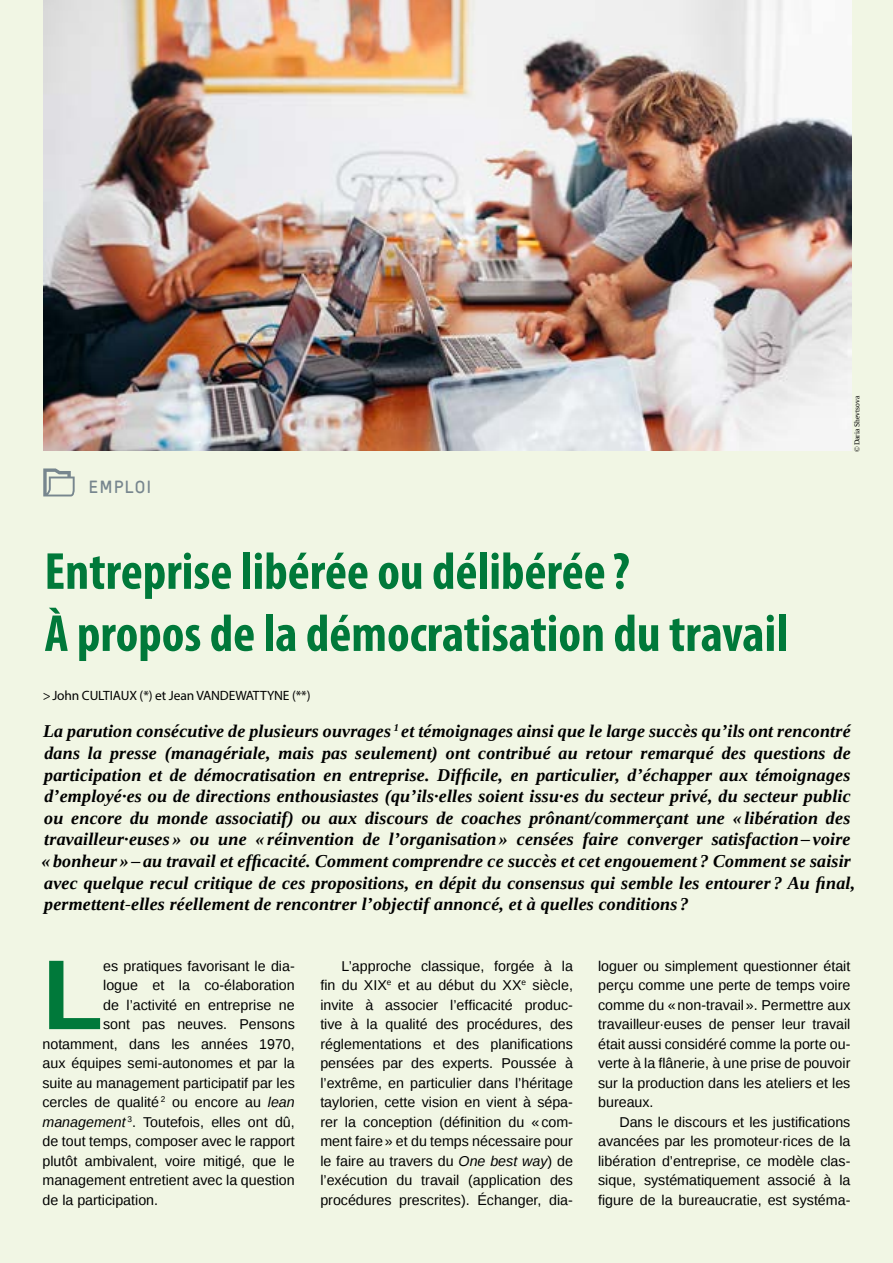
<style>
.page{position:relative;width:893px;height:1263px;background:#f1f6e4}
.page>*{position:absolute;margin:0;border:0;box-sizing:border-box;transform-origin:0 0}
.t1{font:700 99.3px "Liberation Sans";color:#00793a}
.t2{font:700 condensed 52.5px/62.1px "Myriad Pro";color:#00793a}
.t3{font:italic 700 18px/21.6px "Liberation Serif";letter-spacing:.01em;color:#000}
.t4{font:18px "Sci Fly Sans";letter-spacing:.085em;color:#77868e}
.t5{font:14.25px/19.5px "Liberation Sans";color:#000;text-align:justify}
.t6{font:13.5px "Myriad Pro";letter-spacing:-.01em;color:#000}
.t7{font:7.5px "Liberation Serif";color:#000}
.s1{font-style:italic}
</style>
<div class="page">
<svg style="left:43px;top:468px;width:32px;height:28px"></svg>
<img style="left:43px;top:0;width:808px;height:451px">
<p class="t4" style="left:89px;top:477px;width:64px">EMPLOI</p>
<p class="t7" style="left:852px;top:452px;width:58px;rotate:-90deg">©Daria Shevtsova</p>
<h2 class="t2" style="left:44px;top:539px;width:745px">Entreprise libérée ou délibérée ?<br>À propos de la démocratisation du travail</h2>
<p class="t6" style="left:43px;top:687px;width:269px">&gt;John CULTIAUX (*) et Jean VANDEWATTYNE (**)</p>
<p class="t3" style="left:41px;top:720px;width:815px">La parution consécutive de plusieurs ouvrages <sup>1</sup> et témoignages ainsi que le large succès qu’ils ont rencontré dans la presse (managériale, mais pas seulement) ont contribué au retour remarqué des questions de participation et de démocratisation en entreprise. Difficile, en particulier, d’échapper aux témoignages d’employé·es ou de directions enthousiastes (qu’ils·elles soient issu·es du secteur privé, du secteur public ou encore du monde associatif) ou aux discours de coaches prônant/commerçant une « libération des travailleur·euses » ou une « réinvention de l’organisation » censées faire converger satisfaction – voire « bonheur » – au travail et efficacité. Comment comprendre ce succès et cet engouement ? Comment se saisir avec quelque recul critique de ces propositions, en dépit du consensus qui semble les entourer ? Au final, permettent-elles réellement de rencontrer l’objectif annoncé, et à quelles conditions ?</p>
<h1 class="t1" style="left:43px;top:926px;width:62px">L</h1>
<p class="t5" style="left:103px;top:956px;width:193px">es pratiques favorisant le dia-</p>
<p class="t5" style="left:103px;top:976px;width:193px">logue et la co-élaboration</p>
<p class="t5" style="left:103px;top:995px;width:193px">de l’activité en entreprise ne</p>
<p class="t5" style="left:103px;top:1015px;width:193px">sont pas neuves. Pensons</p>
<p class="t5" style="left:43px;top:1034px;width:254px">notamment, dans les années 1970,</p>
<p class="t5" style="left:43px;top:1054px;width:254px">aux équipes semi-autonomes et par la</p>
<p class="t5" style="left:43px;top:1073px;width:254px">suite au management participatif par les</p>
<p class="t5" style="left:43px;top:1093px;width:254px">cercles de qualité <sup>2</sup> ou encore au <span class="s1">lean</span></p>
<p class="t5" style="left:43px;top:1112px;width:254px"><span class="s1">management</span> <sup>3</sup>. Toutefois, elles ont dû,</p>
<p class="t5" style="left:43px;top:1132px;width:254px">de tout temps, composer avec le rapport</p>
<p class="t5" style="left:43px;top:1151px;width:254px">plutôt ambivalent, voire mitigé, que le</p>
<p class="t5" style="left:43px;top:1171px;width:254px">management entretient avec la question</p>
<p class="t5" style="left:43px;top:1190px;width:117px">de la participation.</p>
<p class="t5" style="left:320px;top:956px;width:254px;text-indent:21px">L’approche classique, forgée à la fin du XIX<sup>e</sup> et au début du XX<sup>e</sup> siècle, invite à associer l’efficacité produc&shy;tive à la qualité des procédures, des réglementations et des planifications pensées par des experts. Poussée à l’extrême, en particulier dans l’héritage taylorien, cette vision en vient à sépa&shy;rer la conception (définition du «com&shy;ment faire» et du temps nécessaire pour le faire au travers du <span class="s1">One best way</span>) de l’exécution du travail (application des procédures prescrites). Échanger, dia-</p>
<p class="t5" style="left:598px;top:956px;width:254px">loguer ou simplement questionner était perçu comme une perte de temps voire comme du «non-travail». Permettre aux travailleur·euses de penser leur travail était aussi considéré comme la porte ou&shy;verte à la flânerie, à une prise de pouvoir sur la production dans les ateliers et les bureaux.</p>
<p class="t5" style="left:598px;top:1112px;width:254px;text-indent:21px">Dans le discours et les justifications avancées par les promoteur·rices de la libération d’entreprise, ce modèle clas&shy;sique, systématiquement associé à la figure de la bureaucratie, est systéma-</p>
</div>
